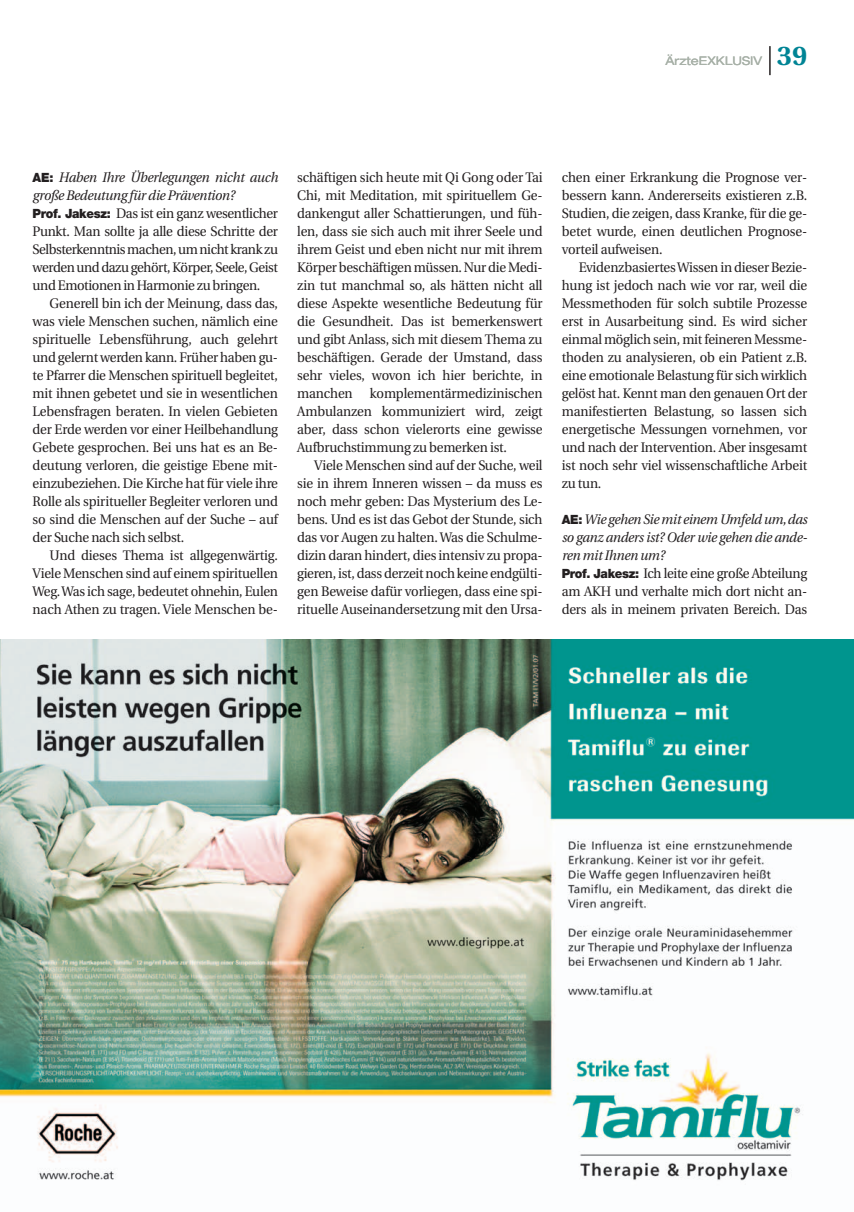
<style>
.page{position:relative;width:854px;height:1212px;background:#fff}
.page>*{position:absolute;margin:0;border:0;box-sizing:border-box;transform-origin:0 0}
.t1{font:700 27px "Utopia";color:#008495}
.t2{font:13.8px/18px "Utopia";letter-spacing:-.015em;color:#231f20;text-align:justify;scale:.95 1}
.t3{font:expanded 12px "Helvetica Neue";color:#a8b1a8}
.s1{font-family:"Helvetica Neue";font-weight:900;font-size:12.75px}
.s2{font-style:italic}
</style>
<div class="page">
<img style="left:0;top:46px;width:853px;height:1135px">
<p class="t3" style="left:665px;top:56px;width:98px">ÄrzteEXKLUSIV</p>
<h1 class="t1" style="left:776px;top:45px;width:32px">39</h1>
<p class="t2" style="left:33px;top:169px;width:260px;text-align:left"><span class="s1">AE:</span> <span class="s2">Haben Ihre Überlegungen nicht auch große Bedeutung für die Prävention?<br></span><span class="s1">Prof. Jakesz:</span> Das ist ein ganz wesentlicher Punkt. Man sollte ja alle diese Schritte der Selbsterkenntnis machen, um nicht krank zu werden und dazu gehört, Körper, Seele, Geist und Emotionen in Harmonie zu bringen.</p>
<p class="t2" style="left:33px;top:295px;width:260px;text-indent:17px">Generell bin ich der Meinung, dass das, was viele Menschen suchen, nämlich eine spirituelle Lebensführung, auch gelehrt und gelernt werden kann. Früher haben gu&shy;te Pfarrer die Menschen spirituell begleitet, mit ihnen gebetet und sie in wesentlichen Lebensfragen beraten. In vielen Gebieten der Erde werden vor einer Heilbehandlung Gebete gesprochen. Bei uns hat es an Be&shy;deutung verloren, die geistige Ebene mit&shy;einzubeziehen. Die Kirche hat für viele ihre Rolle als spiritueller Begleiter verloren und so sind die Menschen auf der Suche – auf der Suche nach sich selbst.</p>
<p class="t2" style="left:33px;top:547px;width:260px;text-indent:17px">Und dieses Thema ist allgegenwärtig.<br>Viele Menschen sind auf einem spirituellen Weg. Was ich sage, bedeutet ohnehin, Eulen nach Athen zu tragen. Viele Menschen be-</p>
<p class="t2" style="left:297px;top:169px;width:260px">schäftigen sich heute mit Qi Gong oder Tai Chi, mit Meditation, mit spirituellem Ge&shy;dankengut aller Schattierungen, und füh&shy;len, dass sie sich auch mit ihrer Seele und ihrem Geist und eben nicht nur mit ihrem Körper beschäftigen müssen. Nur die Medi&shy;zin tut manchmal so, als hätten nicht all diese Aspekte wesentliche Bedeutung für die Gesundheit. Das ist bemerkenswert und gibt Anlass, sich mit diesem Thema zu beschäftigen. Gerade der Umstand, dass sehr vieles, wovon ich hier berichte, in manchen komplementärmedizinischen Ambulanzen kommuniziert wird, zeigt aber, dass schon vielerorts eine gewisse Aufbruchstimmung zu bemerken ist.</p>
<p class="t2" style="left:297px;top:457px;width:260px;text-indent:17px">Viele Menschen sind auf der Suche, weil sie in ihrem Inneren wissen – da muss es noch mehr geben: Das Mysterium des Le&shy;bens. Und es ist das Gebot der Stunde, sich das vor Augen zu halten. Was die Schulme&shy;dizin daran hindert, dies intensiv zu propa&shy;gieren, ist, dass derzeit noch keine endgülti&shy;gen Beweise dafür vorliegen, dass eine spi&shy;rituelle Auseinandersetzung mit den Ursa-</p>
<p class="t2" style="left:561px;top:169px;width:260px">chen einer Erkrankung die Prognose ver&shy;bessern kann. Andererseits existieren z.B.<br>Studien, die zeigen, dass Kranke, für die ge&shy;betet wurde, einen deutlichen Prognose&shy;vorteil aufweisen.</p>
<p class="t2" style="left:561px;top:259px;width:260px;text-indent:17px">Evidenzbasiertes Wissen in dieser Bezie&shy;hung ist jedoch nach wie vor rar, weil die Messmethoden für solch subtile Prozesse erst in Ausarbeitung sind. Es wird sicher einmal möglich sein, mit feineren Messme&shy;thoden zu analysieren, ob ein Patient z.B. eine emotionale Belastung für sich wirklich gelöst hat. Kennt man den genauen Ort der manifestierten Belastung, so lassen sich energetische Messungen vornehmen, vor und nach der Intervention. Aber insgesamt ist noch sehr viel wissenschaftliche Arbeit zu tun.</p>
<p class="t2" style="left:561px;top:511px;width:260px;text-align:left"><span class="s1">AE:</span> <span class="s2">Wie gehen Sie mit einem Umfeld um,das so ganz anders ist? Oder wie gehen die ande&shy;ren mit Ihnen um?<br></span><span class="s1">Prof. Jakesz:</span> Ich leite eine große Abteilung am AKH und verhalte mich dort nicht an&shy;ders als in meinem privaten Bereich. Das</p>
</div>
